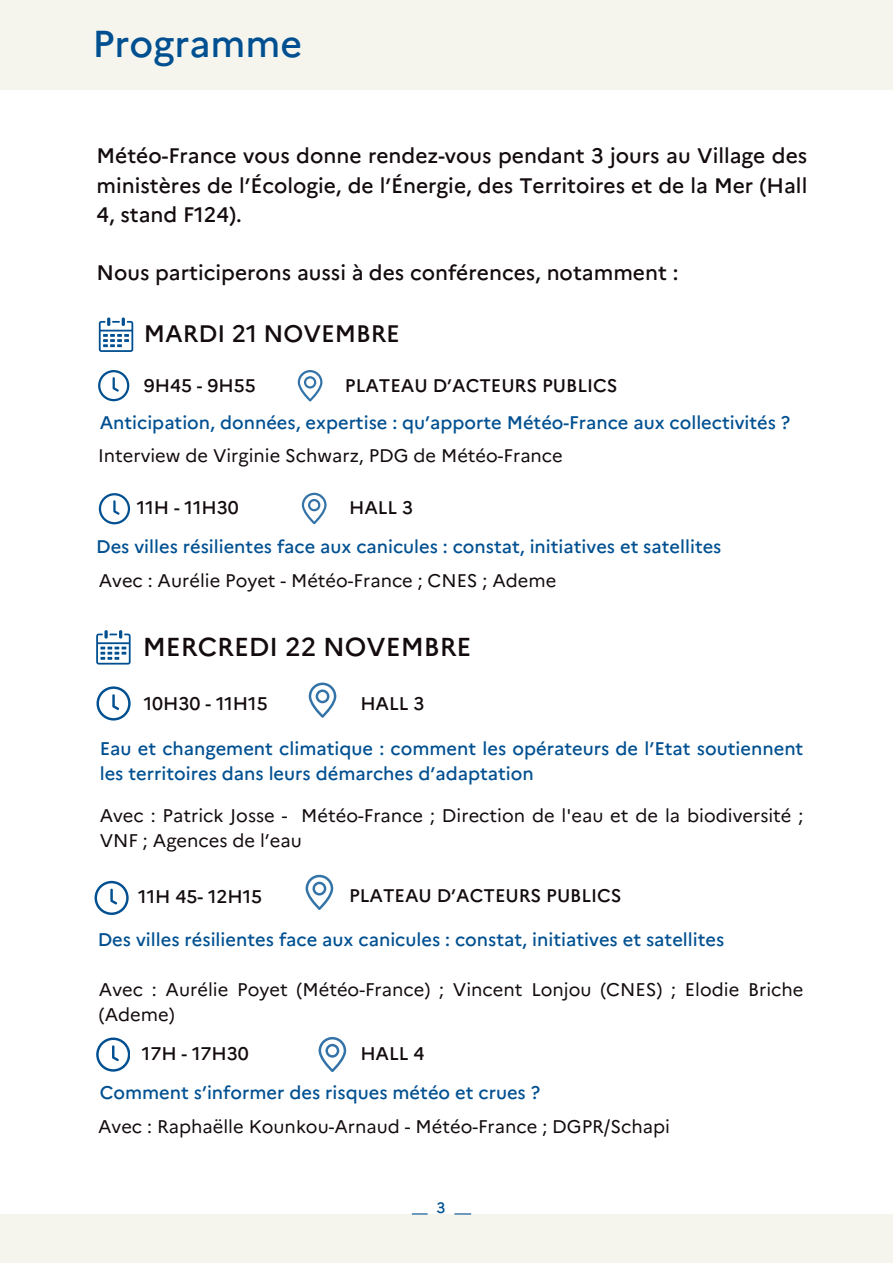
<style>
.page{position:relative;width:893px;height:1264px;background:#fff}
.page>*{position:absolute;margin:0;border:0;box-sizing:border-box;transform-origin:0 0}
.t1{font:500 37.5px "Marianne";color:#005091}
.t2{font:500 25.95px "Marianne";color:#130b0e}
.t3{font:500 23.85px "Marianne";color:#130b0e}
.t4{font:500 21px/29.2px "Marianne";color:#130b0e;text-align:justify}
.t5{font:500 18.3px/24.9px "Marianne";color:#005091}
.t6{font:18.3px/24.9px "Marianne";color:#130b0e}
.t7{font:500 18.3px "Marianne";color:#130b0e}
.t8{font:500 15px "Marianne";color:#005091}
</style>
<div class="page">
<div style="left:0;top:0;width:892px;height:89px;background:#f5f5ee"></div>
<div style="left:0;top:1214px;width:892px;height:48px;background:#f5f5ee"></div>
<svg style="left:412px;top:1213px;width:15px;height:1px"></svg>
<svg style="left:454px;top:1213px;width:17px;height:1px"></svg>
<svg style="left:99px;top:493px;width:31px;height:31px"></svg>
<svg style="left:96px;top:630px;width:35px;height:34px"></svg>
<svg style="left:96px;top:1037px;width:34px;height:34px"></svg>
<svg style="left:302px;top:493px;width:24px;height:31px"></svg>
<svg style="left:318px;top:1037px;width:28px;height:34px"></svg>
<svg style="left:99px;top:317px;width:34px;height:35px"></svg>
<svg style="left:298px;top:370px;width:24px;height:31px"></svg>
<svg style="left:98px;top:370px;width:31px;height:31px"></svg>
<svg style="left:96px;top:686px;width:34px;height:34px"></svg>
<svg style="left:309px;top:682px;width:27px;height:35px"></svg>
<svg style="left:94px;top:880px;width:34px;height:34px"></svg>
<svg style="left:305px;top:874px;width:28px;height:35px"></svg>
<h1 class="t1" style="left:93px;top:21px;width:211px">Programme</h1>
<p class="t4" style="left:96px;top:141px;width:712px">Météo-France vous donne rendez-vous pendant 3 jours au Village des ministères de l’Écologie, de l’Énergie, des Territoires et de la Mer (Hall 4, stand F124).</p>
<p class="t4" style="left:96px;top:258px;width:583px">Nous participerons aussi à des conférences, notamment :</p>
<h3 class="t3" style="left:144px;top:319px;width:258px">MARDI 21 NOVEMBRE</h3>
<p class="t7" style="left:144px;top:374px;width:113px">9H45 - 9H55</p>
<p class="t5" style="left:100px;top:410px;width:692px">Anticipation, données, expertise : qu’apporte Météo-France aux collectivités ?</p>
<p class="t7" style="left:345px;top:374px;width:274px">PLATEAU D’ACTEURS PUBLICS</p>
<p class="t6" style="left:98px;top:443px;width:466px">Interview de Virginie Schwarz, PDG de Météo-France</p>
<p class="t7" style="left:349px;top:496px;width:66px">HALL 3</p>
<p class="t7" style="left:137px;top:496px;width:103px">11H - 11H30</p>
<p class="t5" style="left:96px;top:534px;width:626px">Des villes résilientes face aux canicules : constat, initiatives et satellites</p>
<p class="t6" style="left:99px;top:568px;width:459px">Avec : Aurélie Poyet - Météo-France ; CNES ; Ademe</p>
<h2 class="t2" style="left:143px;top:631px;width:330px">MERCREDI 22 NOVEMBRE</h2>
<p class="t7" style="left:144px;top:692px;width:125px">10H30 - 11H15</p>
<p class="t5" style="left:100px;top:735px;width:705px">Eau et changement climatique : comment les opérateurs de l’Etat soutiennent les territoires dans leurs démarches d’adaptation</p>
<p class="t6" style="left:100px;top:803px;width:705px">Avec : Patrick Josse - Météo-France ; Direction de l'eau et de la biodiversité ;<br>VNF ; Agences de l’eau</p>
<p class="t7" style="left:360px;top:692px;width:66px">HALL 3</p>
<p class="t7" style="left:349px;top:884px;width:274px">PLATEAU D’ACTEURS PUBLICS</p>
<p class="t7" style="left:138px;top:885px;width:125px">11H 45- 12H15</p>
<p class="t5" style="left:98px;top:926px;width:628px">Des villes résilientes face aux canicules : constat, initiatives et satellites</p>
<p class="t6" style="left:99px;top:977px;width:706px">Avec : Aurélie Poyet (Météo-France) ; Vincent Lonjou (CNES) ; Elodie Briche (Ademe)</p>
<p class="t7" style="left:142px;top:1042px;width:108px">17H - 17H30</p>
<p class="t5" style="left:100px;top:1079px;width:442px">Comment s’informer des risques météo et crues ?</p>
<p class="t6" style="left:98px;top:1114px;width:573px">Avec : Raphaëlle Kounkou-Arnaud - Météo-France ; DGPR/Schapi</p>
<p class="t7" style="left:360px;top:1041px;width:66px">HALL 4</p>
<p class="t8" style="left:436px;top:1198px;width:10px">3</p>
</div>
